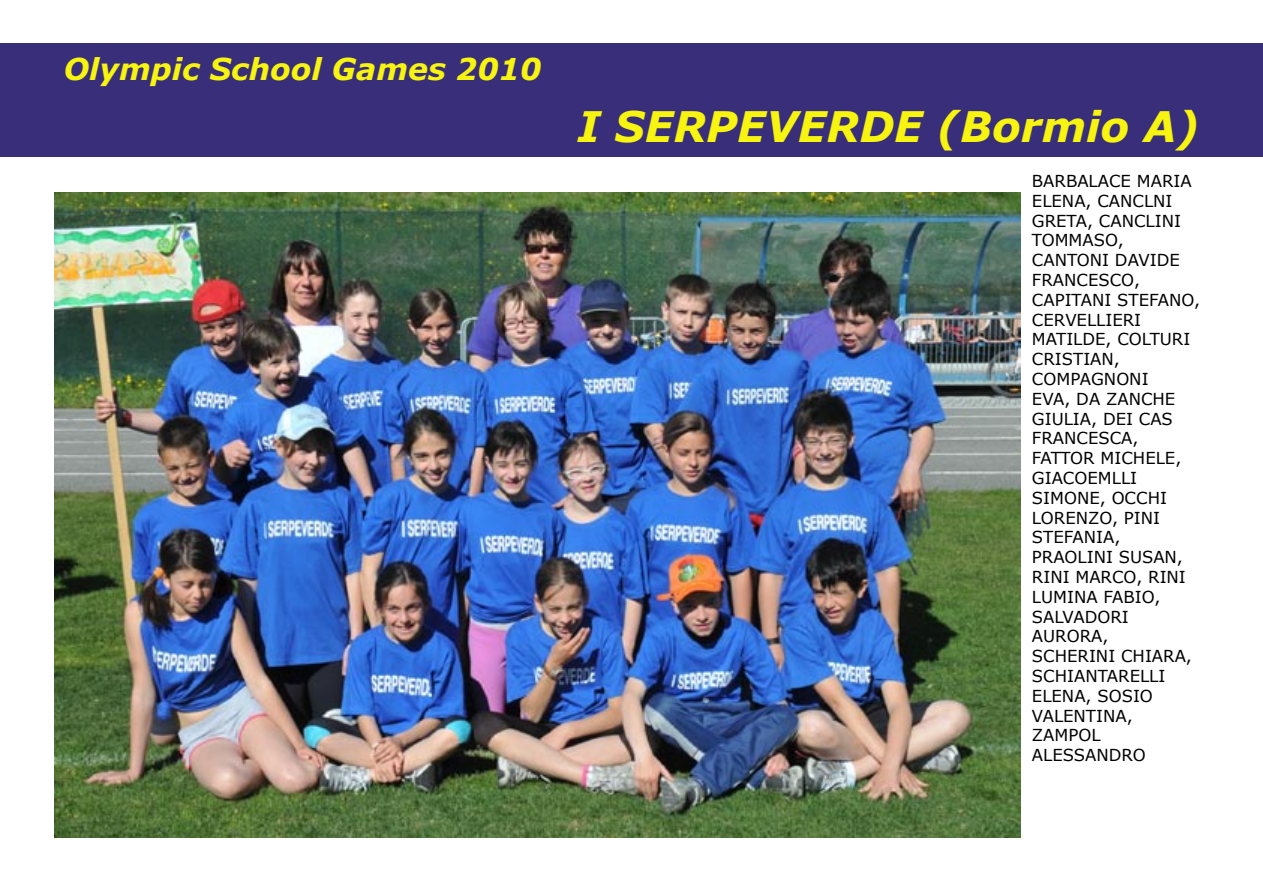
<style>
.page{position:relative;width:1263px;height:893px;background:#fff}
.page>*{position:absolute;margin:0;border:0;box-sizing:border-box;transform-origin:0 0}
.t1{font:italic 700 42px "Verdana";color:#f7f410}
.t2{font:italic 700 30px "Verdana";color:#f7f410}
.t3{font:16.5px/19.8px "Verdana";color:#000}
</style>
<div class="page">
<div style="left:0;top:44px;width:1263px;height:113px;background:#392e7a"></div>
<img style="left:54px;top:193px;width:966px;height:644px">
<p class="t2" style="left:64px;top:50px;width:479px">Olympic School Games 2010</p>
<p class="t1" style="left:578px;top:100px;width:623px">I SERPEVERDE (Bormio A)</p>
<p class="t3" style="left:1032px;top:171px;width:170px">BARBALACE MARIA<br>ELENA, CANCLNI<br>GRETA, CANCLINI<br>TOMMASO,<br>CANTONI DAVIDE<br>FRANCESCO,<br>CAPITANI STEFANO,<br>CERVELLIERI<br>MATILDE, COLTURI<br>CRISTIAN,<br>COMPAGNONI<br>EVA, DA ZANCHE<br>GIULIA, DEI CAS<br>FRANCESCA,<br>FATTOR MICHELE,<br>GIACOEMLLI<br>SIMONE, OCCHI<br>LORENZO, PINI<br>STEFANIA,<br>PRAOLINI SUSAN,<br>RINI MARCO, RINI<br>LUMINA FABIO,<br>SALVADORI<br>AURORA,<br>SCHERINI CHIARA,<br>SCHIANTARELLI<br>ELENA, SOSIO<br>VALENTINA,<br>ZAMPOL<br>ALESSANDRO</p>
</div>
